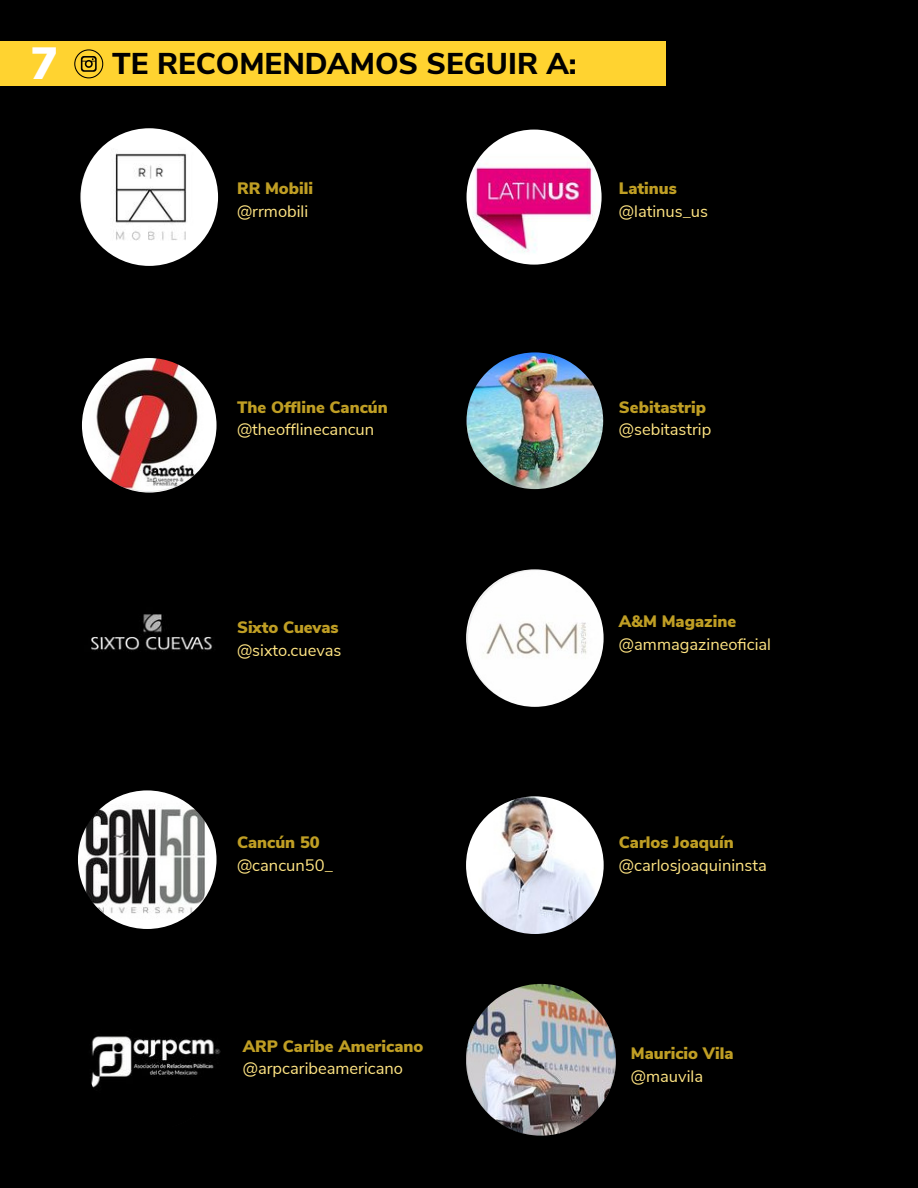
<style>
.page{position:relative;width:918px;height:1188px;background:#000}
.page>*{position:absolute;margin:0;border:0;box-sizing:border-box;transform-origin:0 0}
.t1{font:800 30px "Nunito Sans";color:#000}
.t2{font:16.5px "Nunito Sans";color:#ffe583}
.t3{font:900 16.5px "Nunito Sans";color:#bf9e24}
.s1{font-weight:900;font-size:45px;color:#fff}
</style>
<div class="page">
<div style="left:0;top:42px;width:666px;height:44px;background:#ffd330"></div>
<svg style="left:74px;top:49px;width:29px;height:29px"></svg>
<img style="left:80px;top:128px;width:138px;height:138px;border-radius:69px">
<img style="left:91px;top:1036px;width:130px;height:52px">
<img style="left:466px;top:796px;width:138px;height:138px;border-radius:69px">
<img style="left:467px;top:352px;width:136px;height:137px;border-radius:68px">
<img style="left:80px;top:571px;width:138px;height:138px;border-radius:69px">
<img style="left:78px;top:790px;width:139px;height:139px;border-radius:69px">
<img style="left:82px;top:358px;width:135px;height:135px;border-radius:67px">
<img style="left:466px;top:569px;width:138px;height:138px;border-radius:69px">
<img style="left:467px;top:130px;width:135px;height:135px;border-radius:68px">
<img style="left:466px;top:984px;width:150px;height:152px">
<h1 class="t1" style="left:31px;top:41px;width:548px"><span class="s1">7</span> TE RECOMENDAMOS SEGUIR A:</h1>
<p class="t3" style="left:237px;top:176px;width:78px">RR Mobili</p>
<p class="t2" style="left:237px;top:199px;width:73px">@rrmobili</p>
<p class="t3" style="left:619px;top:176px;width:59px">Latinus</p>
<p class="t2" style="left:619px;top:199px;width:91px">@latinus_us</p>
<p class="t3" style="left:237px;top:395px;width:152px">The Offline Cancún</p>
<p class="t2" style="left:237px;top:418px;width:139px">@theofflinecancun</p>
<p class="t3" style="left:619px;top:395px;width:89px">Sebitastrip</p>
<p class="t2" style="left:619px;top:418px;width:94px">@sebitastrip</p>
<p class="t3" style="left:237px;top:615px;width:103px">Sixto Cuevas</p>
<p class="t2" style="left:237px;top:638px;width:106px">@sixto.cuevas</p>
<p class="t3" style="left:619px;top:609px;width:119px">A&amp;M Magazine</p>
<p class="t2" style="left:619px;top:632px;width:154px">@ammagazineoficial</p>
<p class="t3" style="left:237px;top:830px;width:84px">Cancún 50</p>
<p class="t2" style="left:237px;top:853px;width:97px">@cancun50_</p>
<p class="t3" style="left:619px;top:830px;width:116px">Carlos Joaquín</p>
<p class="t2" style="left:619px;top:853px;width:149px">@carlosjoaquininsta</p>
<p class="t3" style="left:243px;top:1034px;width:182px">ARP Caribe Americano</p>
<p class="t2" style="left:243px;top:1057px;width:162px">@arpcaribeamericano</p>
<p class="t3" style="left:631px;top:1041px;width:104px">Mauricio Vila</p>
<p class="t2" style="left:631px;top:1064px;width:74px">@mauvila</p>
</div>
